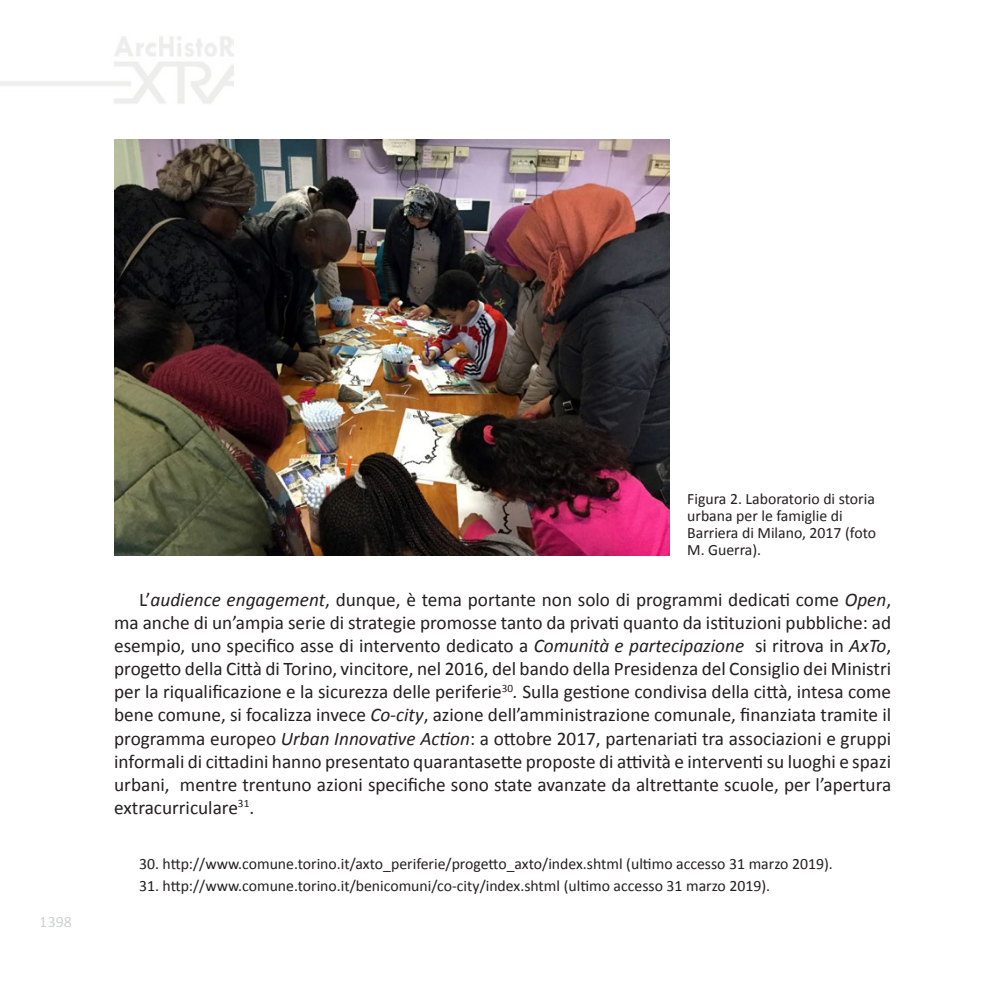
<style>
.page{position:relative;width:993px;height:993px;background:#fff}
.page>*{position:absolute;margin:0;border:0;box-sizing:border-box;transform-origin:0 0}
.t1{font:19.25px/23.1px "Calibri";color:#231f20;text-align:justify}
.t2{font:15.75px/17.2px "Calibri";color:#231f20}
.t3{font:15.75px "Calibri";color:#a9abae}
.s1{font-style:italic}
</style>
<div class="page">
<img style="left:114px;top:139px;width:555px;height:416px">
<p class="t3" style="left:40px;top:910px;width:33px">1398</p>
<p class="t2" style="left:687px;top:489px;width:190px">Figura 2. Laboratorio di storia urbana per le famiglie di<br>Barriera di Milano, 2017 (foto<br>M. Guerra).</p>
<p class="t1" style="left:114px;top:587px;width:778px;text-indent:25px">L’<span class="s1">audience engagement</span>, dunque, è tema portante non solo di programmi dedicati come <span class="s1">Open</span>, ma anche di un’ampia serie di strategie promosse tanto da privati quanto da istituzioni pubbliche: ad esempio, uno specifico asse di intervento dedicato a <span class="s1">Comunità e partecipazione</span> si ritrova in <span class="s1">AxTo</span>, progetto della Città di Torino, vincitore, nel 2016, del bando della Presidenza del Consiglio dei Ministri per la riqualificazione e la sicurezza delle periferie<sup>30</sup><span class="s1">.</span> Sulla gestione condivisa della città, intesa come bene comune, si focalizza invece <span class="s1">Co-city</span>, azione dell’amministrazione comunale, finanziata tramite il programma europeo <span class="s1">Urban Innovative Action</span>: a ottobre 2017, partenariati tra associazioni e gruppi informali di cittadini hanno presentato quarantasette proposte di attività e interventi su luoghi e spazi urbani, mentre trentuno azioni specifiche sono state avanzate da altrettante scuole, per l’apertura extracurriculare<sup>31</sup>.</p>
<p class="t2" style="left:139px;top:854px;width:695px">30. http://www.comune.torino.it/axto_periferie/progetto_axto/index.shtml (ultimo accesso 31 marzo 2019).</p>
<p class="t2" style="left:139px;top:876px;width:632px">31. http://www.comune.torino.it/benicomuni/co-city/index.shtml (ultimo accesso 31 marzo 2019).</p>
</div>
